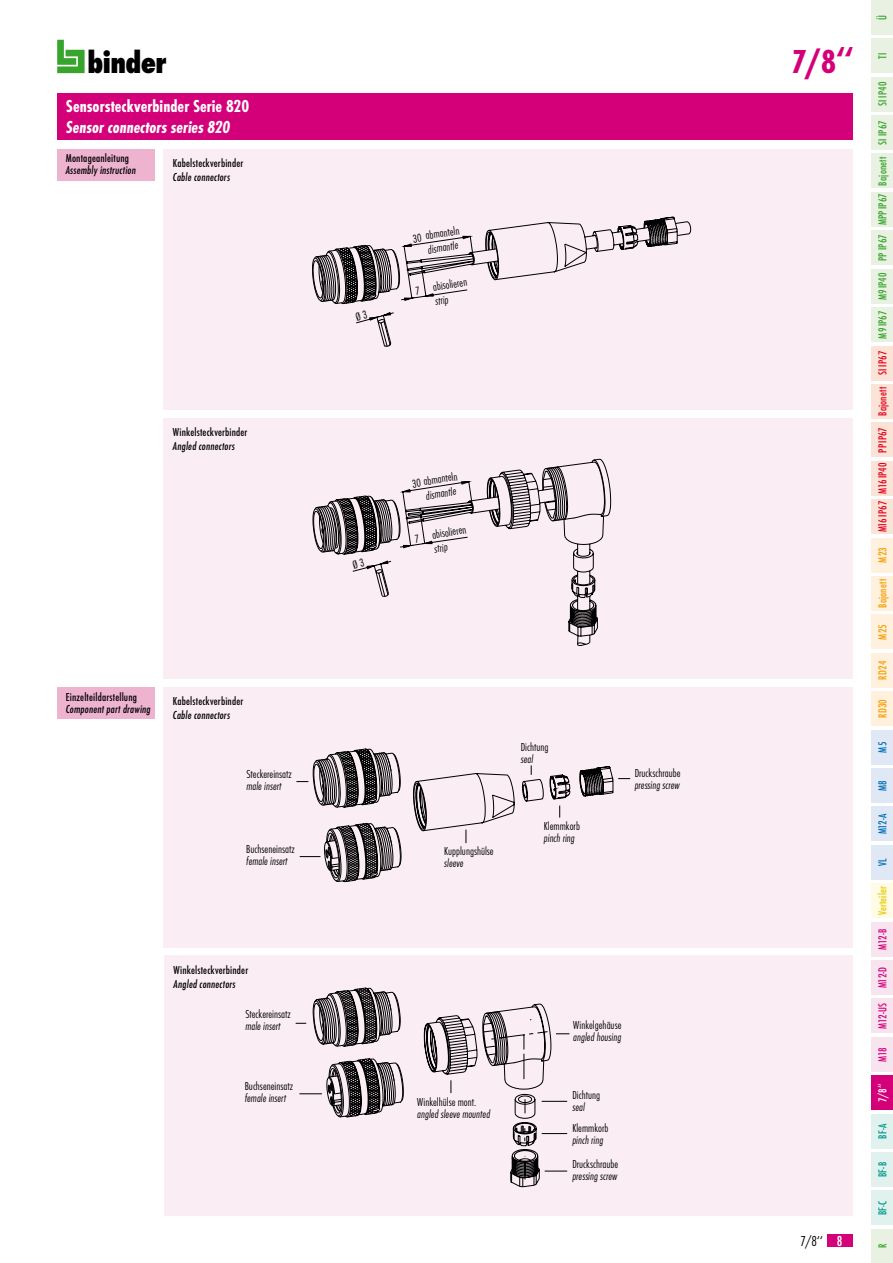
<style>
.page{position:relative;width:893px;height:1263px;background:#fff}
.page>*{position:absolute;margin:0;border:0;box-sizing:border-box;transform-origin:0 0}
.t1{font:700 condensed 34.5px "Futura T";color:#d4007a}
.t2{font:800 condensed 32.1px "Futura T";letter-spacing:-.02em;color:#000}
.t3{font:700 condensed 18px "Futura T";color:#fff}
.t4{font:italic 700 condensed 18px "Futura T";color:#fff}
.t5{font:300 condensed 15px "Futura T";color:#000}
.t6{font:300 condensed 12px "Futura T";color:#000}
.t7{font:italic 300 condensed 12px "Futura T";color:#000}
.t8{font:500 condensed 12px "Futura T";letter-spacing:.015em;color:#000}
.t9{font:italic 500 condensed 12px "Futura T";letter-spacing:.01em;color:#000}
.t10{font:500 condensed 12px "Futura T";letter-spacing:.015em;color:#37a42c}
.t11{font:500 condensed 12px "Futura T";letter-spacing:.01em;color:#e2001a}
.t12{font:500 condensed 12px "Futura T";letter-spacing:.01em;color:#f49e00}
.t13{font:500 condensed 12px "Futura T";letter-spacing:-.025em;color:#d4007a}
.t14{font:500 condensed 12px "Futura T";letter-spacing:.015em;color:#e6cb00}
.t15{font:500 condensed 12px "Futura T";color:#00978f}
.t16{font:500 condensed 12px "Futura T";letter-spacing:.015em;color:#0070b8}
.t17{font:500 condensed 12px "Futura T";color:#fff}
.s1{font-weight:500;color:#fff}
.s2{color:#f49e00}
.s3{color:#d4007a}
</style>
<div class="page">
<svg style="left:57px;top:40px;width:28px;height:33px"></svg>
<div style="left:827px;top:1234px;width:25px;height:13px;background:#d4007a"></div>
<div style="left:872px;top:39px;width:21px;height:34px;background:#e9f2e2"></div>
<div style="left:872px;top:0;width:21px;height:34px;background:#e9f2e2"></div>
<div style="left:872px;top:77px;width:21px;height:34px;background:#e9f2e2"></div>
<div style="left:872px;top:116px;width:21px;height:34px;background:#e9f2e2"></div>
<div style="left:872px;top:154px;width:21px;height:34px;background:#e9f2e2"></div>
<div style="left:872px;top:192px;width:21px;height:34px;background:#e9f2e2"></div>
<div style="left:872px;top:231px;width:21px;height:34px;background:#e9f2e2"></div>
<div style="left:872px;top:269px;width:21px;height:34px;background:#e9f2e2"></div>
<div style="left:872px;top:308px;width:21px;height:34px;background:#e9f2e2"></div>
<div style="left:872px;top:346px;width:21px;height:34px;background:#fce3d7"></div>
<div style="left:872px;top:384px;width:21px;height:34px;background:#fce3d7"></div>
<div style="left:872px;top:423px;width:21px;height:34px;background:#fce3d7"></div>
<div style="left:872px;top:461px;width:21px;height:34px;background:#fce3d7"></div>
<div style="left:872px;top:500px;width:21px;height:34px;background:#fce3d7"></div>
<div style="left:872px;top:538px;width:21px;height:34px;background:#fff1de"></div>
<div style="left:872px;top:576px;width:21px;height:34px;background:#fff1de"></div>
<div style="left:872px;top:615px;width:21px;height:34px;background:#fff1de"></div>
<div style="left:872px;top:653px;width:21px;height:34px;background:#fff1de"></div>
<div style="left:872px;top:692px;width:21px;height:34px;background:#fff1de"></div>
<div style="left:872px;top:730px;width:21px;height:34px;background:#dfe8f4"></div>
<div style="left:872px;top:768px;width:21px;height:34px;background:#dfe8f4"></div>
<div style="left:872px;top:807px;width:21px;height:34px;background:#dfe8f4"></div>
<div style="left:872px;top:845px;width:21px;height:34px;background:#dfe8f4"></div>
<div style="left:872px;top:884px;width:21px;height:34px;background:#fffbe4"></div>
<div style="left:872px;top:922px;width:21px;height:34px;background:#f8e4ef"></div>
<div style="left:872px;top:960px;width:21px;height:34px;background:#f8e4ef"></div>
<div style="left:872px;top:999px;width:21px;height:34px;background:#f8e4ef"></div>
<div style="left:872px;top:1037px;width:21px;height:34px;background:#f8e4ef"></div>
<div style="left:872px;top:1076px;width:21px;height:34px;background:#d4007a"></div>
<div style="left:872px;top:1114px;width:21px;height:34px;background:#e1f1ee"></div>
<div style="left:872px;top:1152px;width:21px;height:34px;background:#e1f1ee"></div>
<div style="left:872px;top:1191px;width:21px;height:34px;background:#e1f1ee"></div>
<div style="left:872px;top:1229px;width:21px;height:34px;background:#e9f2e2"></div>
<div style="left:163px;top:687px;width:690px;height:260px;background:#faedf4"></div>
<div style="left:57px;top:94px;width:796px;height:46px;background:#d4007a"></div>
<div style="left:163px;top:149px;width:690px;height:260px;background:#faedf4"></div>
<div style="left:57px;top:149px;width:98px;height:32px;background:#edb3cf"></div>
<div style="left:163px;top:418px;width:690px;height:260px;background:#faedf4"></div>
<div style="left:57px;top:687px;width:98px;height:32px;background:#edb3cf"></div>
<svg style="left:296px;top:748px;width:334px;height:134px"></svg>
<div style="left:164px;top:956px;width:689px;height:260px;background:#faedf4"></div>
<svg style="left:312px;top:217px;width:379px;height:130px"></svg>
<svg style="left:312px;top:459px;width:299px;height:185px"></svg>
<svg style="left:296px;top:988px;width:273px;height:199px"></svg>
<svg style="left:313px;top:219px;width:354px;height:127px"></svg>
<svg style="left:352px;top:558px;width:13px;height:11px"></svg>
<h2 class="t2" style="left:88px;top:44px;width:80px">binder</h2>
<h3 class="t3" style="left:66px;top:96px;width:185px">Sensorsteckverbinder Serie 820</h3>
<h3 class="t4" style="left:66px;top:117px;width:166px">Sensor connectors series 820</h3>
<p class="t8" style="left:173px;top:156px;width:72px">Kabelsteckverbinder</p>
<p class="t9" style="left:173px;top:170px;width:59px">Cable connectors</p>
<p class="t8" style="left:66px;top:151px;width:65px">Montageanleitung</p>
<p class="t9" style="left:66px;top:163px;width:72px">Assembly instruction</p>
<p class="t8" style="left:173px;top:425px;width:76px">Winkelsteckverbinder</p>
<p class="t9" style="left:173px;top:439px;width:63px">Angled connectors</p>
<p class="t6" style="left:412px;top:231px;width:49px;rotate:-9deg">30 abmanteln</p>
<p class="t7" style="left:427px;top:243px;width:32px;rotate:-9deg">dismantle</p>
<p class="t6" style="left:414px;top:283px;width:54px;rotate:-9deg">7 abisolieren</p>
<p class="t7" style="left:434px;top:294px;width:15px;rotate:-9deg">strip</p>
<p class="t6" style="left:411px;top:476px;width:47px;rotate:-9deg">30 abmanteln</p>
<p class="t7" style="left:425px;top:489px;width:32px;rotate:-9deg">dismantle</p>
<p class="t6" style="left:414px;top:530px;width:54px;rotate:-9deg">7 abisolieren</p>
<p class="t7" style="left:433px;top:542px;width:15px;rotate:-9deg">strip</p>
<p class="t8" style="left:66px;top:690px;width:73px">Einzelteildarstellung</p>
<p class="t9" style="left:66px;top:702px;width:87px">Component part drawing</p>
<p class="t8" style="left:173px;top:694px;width:72px">Kabelsteckverbinder</p>
<p class="t9" style="left:173px;top:708px;width:59px">Cable connectors</p>
<p class="t6" style="left:246px;top:767px;width:47px">Steckereinsatz</p>
<p class="t7" style="left:246px;top:779px;width:37px">male insert</p>
<p class="t6" style="left:246px;top:842px;width:50px">Buchseneinsatz</p>
<p class="t7" style="left:246px;top:854px;width:43px">female insert</p>
<p class="t6" style="left:444px;top:844px;width:51px">Kupplungshülse</p>
<p class="t7" style="left:444px;top:856px;width:21px">sleeve</p>
<p class="t6" style="left:521px;top:740px;width:29px">Dichtung</p>
<p class="t7" style="left:521px;top:752px;width:14px">seal</p>
<p class="t6" style="left:544px;top:819px;width:37px">Klemmkorb</p>
<p class="t7" style="left:544px;top:831px;width:32px">pinch ring</p>
<p class="t6" style="left:635px;top:765px;width:47px">Druckschraube</p>
<p class="t7" style="left:635px;top:777px;width:47px">pressing screw</p>
<p class="t8" style="left:174px;top:963px;width:76px">Winkelsteckverbinder</p>
<p class="t9" style="left:174px;top:977px;width:63px">Angled connectors</p>
<p class="t6" style="left:245px;top:1007px;width:47px">Steckereinsatz</p>
<p class="t7" style="left:245px;top:1019px;width:37px">male insert</p>
<p class="t6" style="left:245px;top:1079px;width:50px">Buchseneinsatz</p>
<p class="t7" style="left:245px;top:1091px;width:43px">female insert</p>
<p class="t6" style="left:417px;top:1095px;width:61px">Winkelhülse mont.</p>
<p class="t7" style="left:417px;top:1107px;width:74px">angled sleeve mounted</p>
<p class="t6" style="left:573px;top:1018px;width:50px">Winkelgehäuse</p>
<p class="t7" style="left:573px;top:1030px;width:50px">angled housing</p>
<p class="t6" style="left:572px;top:1087px;width:29px">Dichtung</p>
<p class="t7" style="left:572px;top:1099px;width:14px">seal</p>
<p class="t6" style="left:572px;top:1120px;width:37px">Klemmkorb</p>
<p class="t7" style="left:572px;top:1132px;width:32px">pinch ring</p>
<p class="t6" style="left:572px;top:1157px;width:47px">Druckschraube</p>
<p class="t7" style="left:572px;top:1169px;width:47px">pressing screw</p>
<h1 class="t1" style="left:792px;top:41px;width:63px">7/8‘‘</h1>
<p class="t5" style="left:800px;top:1232px;width:44px">7/8‘‘ <span class="s1">8</span></p>
<p class="t10" style="left:875px;top:20px;width:6px;rotate:-90deg">Ü</p>
<p class="t10" style="left:875px;top:59px;width:8px;rotate:-90deg">TI</p>
<p class="t10" style="left:875px;top:106px;width:26px;rotate:-90deg">SI IP40</p>
<p class="t10" style="left:875px;top:225px;width:107px;rotate:-90deg">MPPIP67 Bajonett SI IP67</p>
<p class="t10" style="left:875px;top:261px;width:28px;rotate:-90deg">PP IP67</p>
<p class="t10" style="left:875px;top:300px;width:29px;rotate:-90deg">M9IP40</p>
<p class="t10" style="left:875px;top:338px;width:29px;rotate:-90deg">M9IP67</p>
<p class="t11" style="left:875px;top:375px;width:26px;rotate:-90deg">SI IP67</p>
<p class="t11" style="left:875px;top:416px;width:30px;rotate:-90deg">Bajonett</p>
<p class="t11" style="left:875px;top:453px;width:27px;rotate:-90deg">PPIP67</p>
<p class="t11" style="left:875px;top:494px;width:33px;rotate:-90deg">M16IP40</p>
<p class="t11" style="left:875px;top:563px;width:63px;rotate:-90deg"><span class="s2">M23</span> M16IP67</p>
<p class="t12" style="left:875px;top:608px;width:30px;rotate:-90deg">Bajonett</p>
<p class="t12" style="left:875px;top:640px;width:17px;rotate:-90deg">M25</p>
<p class="t12" style="left:875px;top:680px;width:20px;rotate:-90deg">RD24</p>
<p class="t12" style="left:875px;top:718px;width:20px;rotate:-90deg">RD30</p>
<p class="t16" style="left:875px;top:752px;width:12px;rotate:-90deg">M5</p>
<p class="t16" style="left:875px;top:791px;width:12px;rotate:-90deg">M8</p>
<p class="t16" style="left:875px;top:834px;width:23px;rotate:-90deg">M12-A</p>
<p class="t16" style="left:875px;top:866px;width:9px;rotate:-90deg">VL</p>
<p class="t14" style="left:875px;top:950px;width:65px;rotate:-90deg"><span class="s3">M12-B</span> Verteiler</p>
<p class="t13" style="left:875px;top:988px;width:23px;rotate:-90deg">M12-D</p>
<p class="t13" style="left:875px;top:1029px;width:27px;rotate:-90deg">M12-US</p>
<p class="t13" style="left:875px;top:1061px;width:16px;rotate:-90deg">M18</p>
<p class="t17" style="left:875px;top:1102px;width:20px;rotate:-90deg">7/8‘‘</p>
<p class="t15" style="left:875px;top:1139px;width:17px;rotate:-90deg">BF-A</p>
<p class="t15" style="left:875px;top:1177px;width:17px;rotate:-90deg">BF-B</p>
<p class="t15" style="left:875px;top:1215px;width:16px;rotate:-90deg">BF-C</p>
<p class="t10" style="left:875px;top:1248px;width:6px;rotate:-90deg">R</p>
</div>
